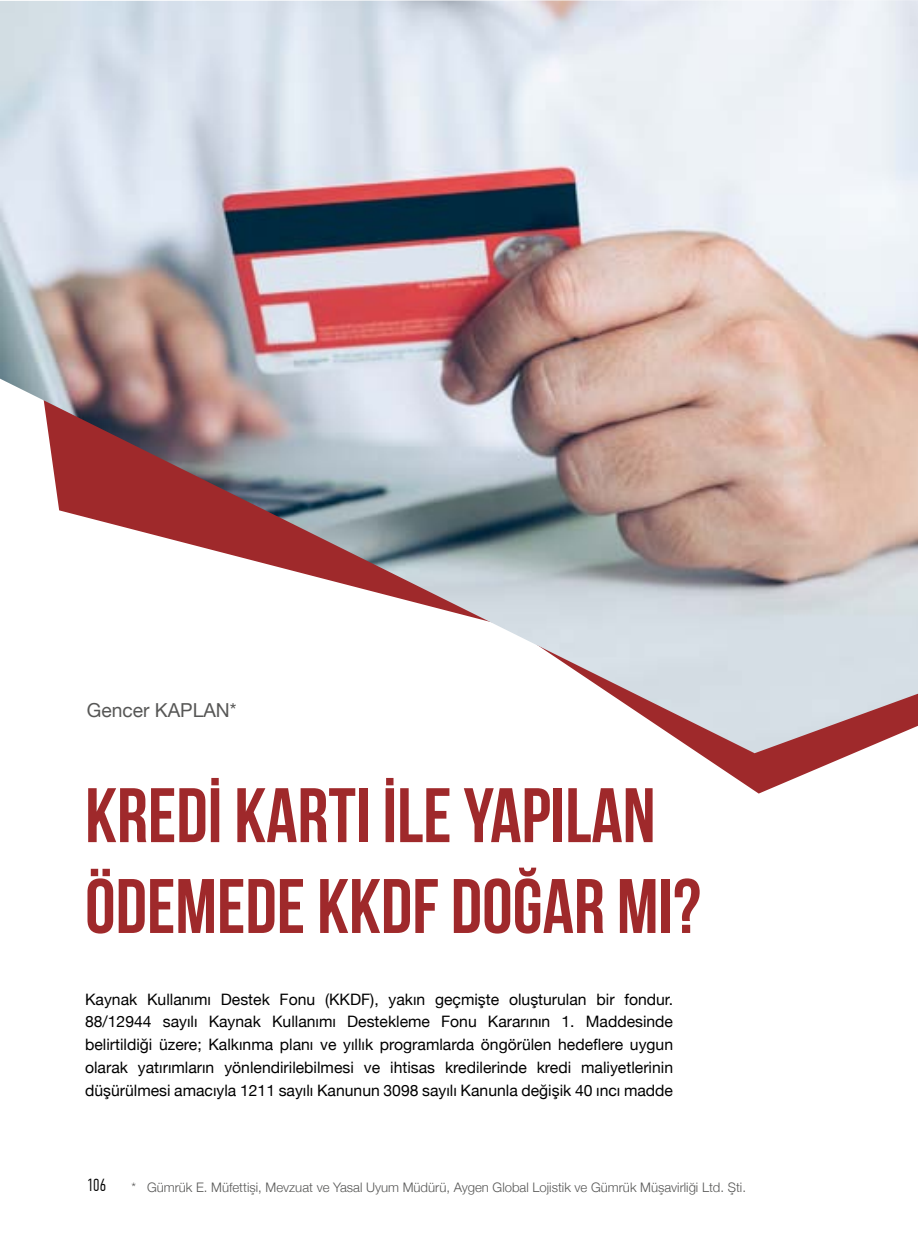
<style>
.page{position:relative;width:918px;height:1241px;background:#fff}
.page>*{position:absolute;margin:0;border:0;box-sizing:border-box;transform-origin:0 0}
.t1{font:700 77px/90.8px "Bebas Neue";color:#9f292b}
.t2{font:19.25px "Helvetica Neue";color:#575756}
.t3{font:300 17.5px "PF Din Text Comp Pro";color:#000}
.t4{font:15.75px/22.8px "Helvetica Neue";color:#000;text-align:justify}
.t5{font:300 13.12px "Helvetica Neue";color:#575756}
</style>
<div class="page">
<svg style="left:698px;top:753px;width:156px;height:40px"></svg>
<img style="left:0;top:0;width:918px;height:753px">
<p class="t2" style="left:87px;top:696px;width:151px">Gencer KAPLAN*</p>
<h1 class="t1" style="left:85px;top:769px;width:617px">KREDİ KARTI İLE YAPILAN<br>ÖDEMEDE KKDF DOĞAR MI?</h1>
<p class="t4" style="left:85px;top:988px;width:589px">Kaynak Kullanımı Destek Fonu (KKDF), yakın geçmişte oluşturulan bir fondur.<br>88/12944 sayılı Kaynak Kullanımı Destekleme Fonu Kararının 1. Maddesinde belirtildiği üzere; Kalkınma planı ve yıllık programlarda öngörülen hedeflere uygun olarak yatırımların yönlendirilebilmesi ve ihtisas kredilerinde kredi maliyetlerinin düşürülmesi amacıyla 1211 sayılı Kanunun 3098 sayılı Kanunla değişik 40 ıncı madde</p>
<p class="t3" style="left:87px;top:1174px;width:21px">106</p>
<p class="t5" style="left:131px;top:1176px;width:616px">* Gümrük E. Müfettişi, Mevzuat ve Yasal Uyum Müdürü, Aygen Global Lojistik ve Gümrük Müşavirliği Ltd. Şti.</p>
</div>
